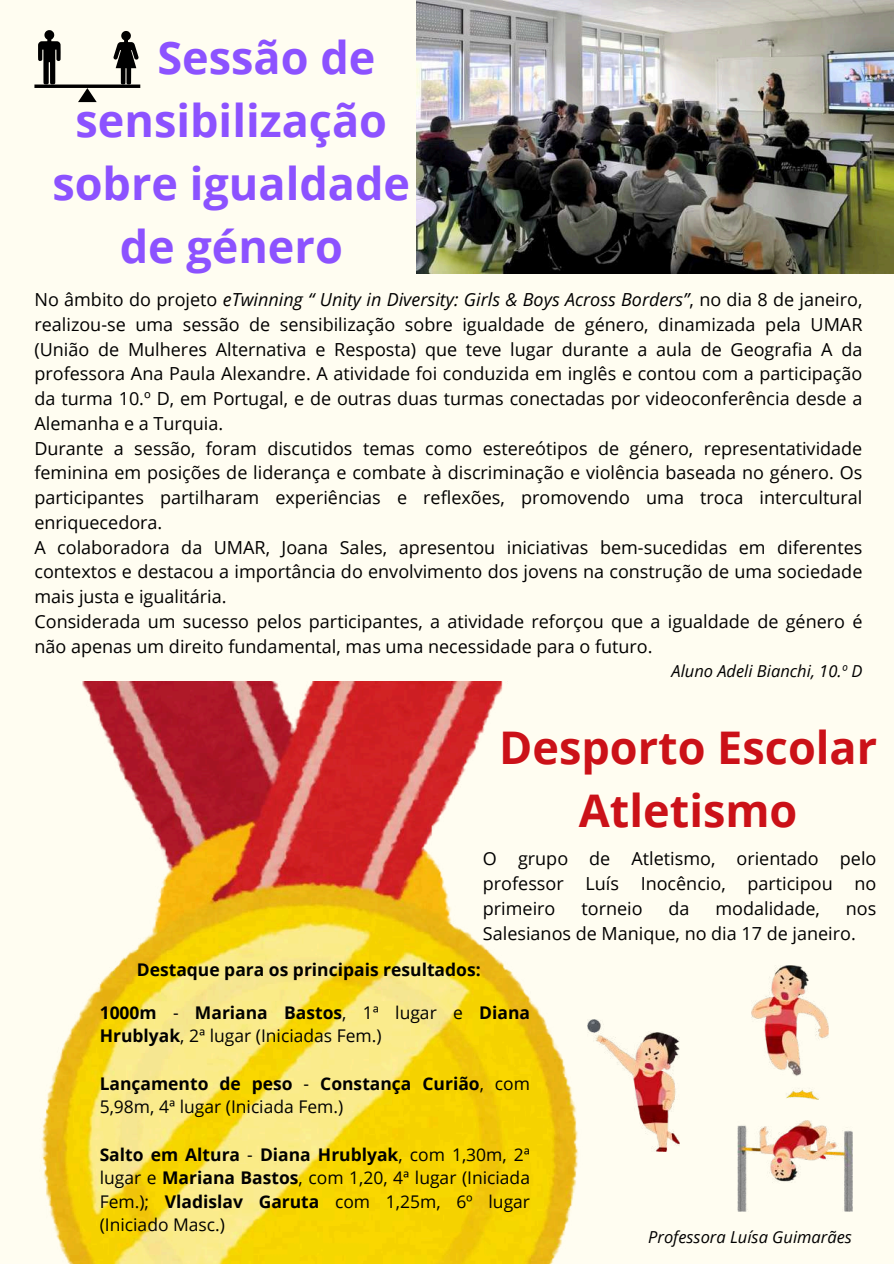
<style>
.page{position:relative;width:894px;height:1264px;background:#fff}
.page>*{position:absolute;margin:0;border:0;box-sizing:border-box;transform-origin:0 0}
.t1{font:700 45px "Open Sans";color:#8c52ff}
.t2{font:700 45px/63px "Open Sans";color:#cb1118;text-align:center}
.t3{font:18px/24.8px "Open Sans";color:#000}
.t4{font:17.4px/23.7px "Open Sans";color:#000}
.t5{font:700 17.4px "Open Sans";color:#000}
.t6{font:italic 16.5px "Open Sans";color:#000}
.s1{font-style:italic}
.s2{font-weight:700}
</style>
<div class="page">
<div style="left:0;top:0;width:893px;height:1263px;background:#fffdf1"></div>
<img style="left:417px;top:0;width:475px;height:273px">
<img style="left:41px;top:681px;width:537px;height:582px">
<svg style="left:34px;top:30px;width:106px;height:72px"></svg>
<img style="left:737px;top:1120px;width:115px;height:91px">
<img style="left:587px;top:1019px;width:92px;height:132px">
<img style="left:751px;top:965px;width:77px;height:134px">
<h1 class="t1" style="left:157px;top:26px;width:219px">Sessão de</h1>
<h1 class="t1" style="left:75px;top:89px;width:313px">sensibilização</h1>
<h1 class="t1" style="left:52px;top:152px;width:359px">sobre igualdade</h1>
<h1 class="t1" style="left:120px;top:215px;width:224px">de género</h1>
<p class="t3" style="left:34px;top:286px;width:829px">No âmbito do projeto <span class="s1">eTwinning “ Unity in Diversity: Girls &amp; Boys Across Borders”</span>, no dia 8 de janeiro, realizou-se uma sessão de sensibilização sobre igualdade de género, dinamizada pela UMAR (União de Mulheres Alternativa e Resposta) que teve lugar durante a aula de Geografia A da professora Ana Paula Alexandre. A atividade foi conduzida em inglês e contou com a participação da turma 10.º D, em Portugal, e de outras duas turmas conectadas por videoconferência desde a Alemanha e a Turquia.<br>Durante a sessão, foram discutidos temas como estereótipos de género, representatividade feminina em posições de liderança e combate à discriminação e violência baseada no género. Os participantes partilharam experiências e reflexões, promovendo uma troca intercultural enriquecedora.<br>A colaboradora da UMAR, Joana Sales, apresentou iniciativas bem-sucedidas em diferentes contextos e destacou a importância do envolvimento dos jovens na construção de uma sociedade mais justa e igualitária.<br>Considerada um sucesso pelos participantes, a atividade reforçou que a igualdade de género é não apenas um direito fundamental, mas uma necessidade para o futuro.</p>
<p class="t6" style="left:671px;top:659px;width:192px">Aluno Adeli Bianchi, 10.º D</p>
<h1 class="t2" style="left:499px;top:714px;width:379px">Desporto Escolar<br>Atletismo</h1>
<p class="t3" style="left:483px;top:846px;width:395px;text-align:justify">O grupo de Atletismo, orientado pelo professor Luís Inocêncio, participou no primeiro</p>
<p class="t3" style="left:581px;top:895px;width:63px">torneio</p>
<p class="t3" style="left:668px;top:895px;width:23px">da</p>
<p class="t3" style="left:715px;top:895px;width:106px">modalidade,</p>
<p class="t3" style="left:483px;top:895px;width:395px;text-indent:363px">nos<br>Salesianos de Manique, no dia 17 de janeiro.</p>
<p class="t5" style="left:137px;top:957px;width:345px">Destaque para os principais resultados:</p>
<p class="t4" style="left:100px;top:1000px;width:432px"><span class="s2">1000m</span> - <span class="s2">Mariana Bastos</span>, 1ª lugar e <span class="s2">Diana<br>Hrublyak</span>, 2ª lugar (Iniciadas Fem.)</p>
<p class="t4" style="left:100px;top:1070px;width:432px"><span class="s2">Lançamento de peso</span> - <span class="s2">Constança Curião</span>, com<br>5,98m, 4ª lugar (Iniciada Fem.)</p>
<p class="t4" style="left:100px;top:1141px;width:432px;text-align:justify"><span class="s2">Salto em Altura</span> - <span class="s2">Diana Hrublyak</span>, com 1,30m, 2ª lugar e <span class="s2">Mariana Bastos</span>, com 1,20, 4ª lugar (Iniciada Fem.); <span class="s2">Vladislav Garuta</span> com 1,25m, 6º lugar (Iniciado Masc.)</p>
<p class="t6" style="left:648px;top:1225px;width:205px">Professora Luísa Guimarães</p>
</div>
